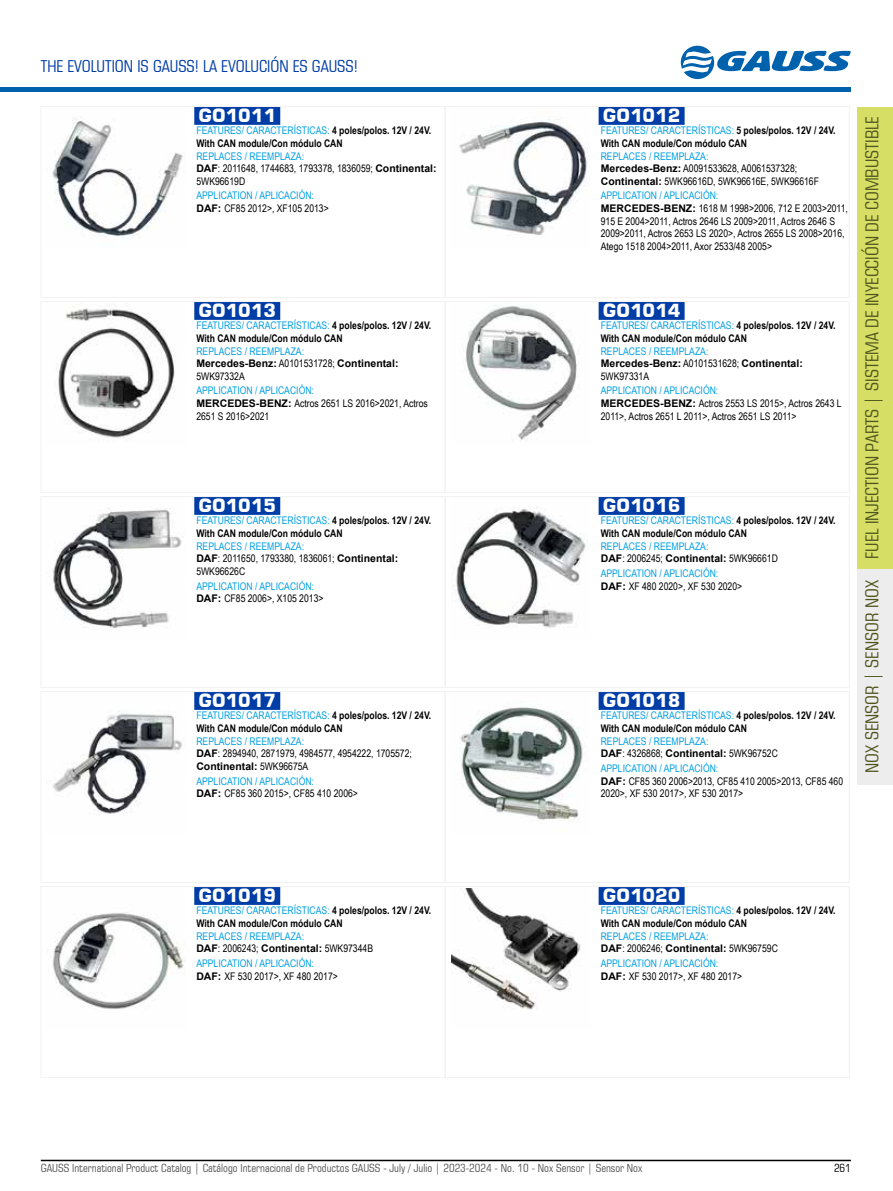
<style>
.page{position:relative;width:893px;height:1191px;background:#fff}
.page>*{position:absolute;margin:0;border:0;box-sizing:border-box;transform-origin:0 0}
.t1{font:condensed 18px "Square 721 BT";color:#51561f}
.t2{font:700 18px "Square 721 BT";color:#fff}
.t3{font:condensed 16.5px "Square 721 BT";color:#003da6}
.t4{font:condensed 11.25px "Square 721 BT";color:#575756}
.t5{font:condensed 11.25px "Square 721 BT";color:#000}
.t6{font:10.5px/12.6px "Arial Narrow";color:#000}
.t7{font:700 10.5px/12.6px "Arial Narrow";color:#000}
.t8{font:10.5px/12.6px "Arial Narrow";color:#009fe3}
.t9{font:700 10.5px "Arial";color:#000}
.s1{font-weight:400;color:#009fe3}
.s2{color:#009fe3}
.s3{font-family:"Arial";font-weight:700}
.s4{font-family:"Arial";font-weight:700;color:#000}
.s5{color:#000}
.s6{font-family:"Arial Narrow";font-weight:400}
</style>
<div class="page">
<hr style="left:41px;top:1159px;width:810px;height:2px;background:#000">
<div style="left:857px;top:107px;width:36px;height:463px;background:#d6de65"></div>
<div style="left:857px;top:570px;width:36px;height:215px;background:#ededed"></div>
<hr style="left:0;top:87px;width:851px;height:4px;background:#0061ad">
<svg style="left:681px;top:46px;width:170px;height:33px"></svg>
<div style="left:194px;top:107px;width:86px;height:18px;background:#003da6"></div>
<div style="left:41px;top:106px;width:404px;height:192px;border:1px solid #f2f2f2"></div>
<img style="left:52px;top:118px;width:133px;height:120px">
<div style="left:599px;top:107px;width:86px;height:18px;background:#003da6"></div>
<div style="left:445px;top:106px;width:404px;height:192px;border:1px solid #f2f2f2"></div>
<img style="left:459px;top:119px;width:129px;height:116px">
<div style="left:194px;top:302px;width:86px;height:18px;background:#003da6"></div>
<div style="left:41px;top:301px;width:404px;height:192px;border:1px solid #f2f2f2"></div>
<img style="left:56px;top:304px;width:119px;height:134px">
<div style="left:599px;top:302px;width:86px;height:18px;background:#003da6"></div>
<div style="left:445px;top:301px;width:404px;height:192px;border:1px solid #f2f2f2"></div>
<img style="left:462px;top:304px;width:117px;height:138px">
<div style="left:194px;top:497px;width:86px;height:18px;background:#003da6"></div>
<div style="left:41px;top:496px;width:404px;height:192px;border:1px solid #f2f2f2"></div>
<img style="left:53px;top:508px;width:129px;height:121px">
<div style="left:599px;top:497px;width:86px;height:18px;background:#003da6"></div>
<div style="left:445px;top:496px;width:404px;height:192px;border:1px solid #f2f2f2"></div>
<img style="left:453px;top:507px;width:135px;height:121px">
<div style="left:194px;top:692px;width:86px;height:18px;background:#003da6"></div>
<div style="left:41px;top:691px;width:404px;height:191px;border:1px solid #f2f2f2"></div>
<img style="left:53px;top:711px;width:129px;height:103px">
<div style="left:599px;top:692px;width:86px;height:18px;background:#003da6"></div>
<div style="left:445px;top:691px;width:404px;height:191px;border:1px solid #f2f2f2"></div>
<img style="left:460px;top:707px;width:123px;height:116px">
<div style="left:194px;top:887px;width:86px;height:18px;background:#003da6"></div>
<div style="left:41px;top:886px;width:404px;height:191px;border:1px solid #f2f2f2"></div>
<img style="left:47px;top:912px;width:138px;height:97px">
<div style="left:599px;top:887px;width:86px;height:18px;background:#003da6"></div>
<div style="left:445px;top:886px;width:404px;height:191px;border:1px solid #f2f2f2"></div>
<img style="left:451px;top:889px;width:130px;height:121px">
<h2 class="t3" style="left:41px;top:56px;width:319px">THE EVOLUTION IS GAUSS! LA EVOLUCIÓN ES GAUSS!</h2>
<h1 class="t2" style="left:199px;top:104px;width:79px">GO1011</h1>
<p class="t7" style="left:196px;top:124px;width:236px"><span class="s1">FEATURES/ CARACTERÍSTICAS:</span> 4 poles/polos. 12V / 24V.<br>With CAN module/Con módulo CAN</p>
<p class="t6" style="left:196px;top:149px;width:242px"><span class="s2">REPLACES / REEMPLAZA:<br></span><span class="s3">DAF</span>: 2011648, 1744683, 1793378, 1836059; <span class="s3">Continental:<br></span>5WK96619D</p>
<p class="t8" style="left:196px;top:189px;width:134px">APPLICATION / APLICACIÓN:<br><span class="s4">DAF:</span> <span class="s5">CF85 2012&gt;, XF105 2013&gt;</span></p>
<h1 class="t2" style="left:199px;top:299px;width:79px">GO1013</h1>
<p class="t7" style="left:196px;top:319px;width:236px"><span class="s1">FEATURES/ CARACTERÍSTICAS:</span> 4 poles/polos. 12V / 24V.<br>With CAN module/Con módulo CAN</p>
<p class="t8" style="left:196px;top:344px;width:109px">REPLACES / REEMPLAZA:</p>
<p class="t9" style="left:196px;top:356px;width:204px">Mercedes-Benz: <span class="s6">A0101531728;</span> Continental:</p>
<p class="t6" style="left:196px;top:369px;width:50px">5WK97332A</p>
<p class="t6" style="left:196px;top:384px;width:233px"><span class="s2">APPLICATION / APLICACIÓN:<br></span><span class="s3">MERCEDES-BENZ:</span> Actros 2651 LS 2016&gt;2021, Actros<br>2651 S 2016&gt;2021</p>
<h1 class="t2" style="left:199px;top:494px;width:79px">GO1015</h1>
<p class="t7" style="left:196px;top:514px;width:236px"><span class="s1">FEATURES/ CARACTERÍSTICAS:</span> 4 poles/polos. 12V / 24V.<br>With CAN module/Con módulo CAN</p>
<p class="t6" style="left:196px;top:539px;width:203px"><span class="s2">REPLACES / REEMPLAZA:<br></span><span class="s3">DAF</span>: 2011650, 1793380, 1836061; <span class="s3">Continental:<br></span>5WK96626C</p>
<p class="t8" style="left:196px;top:579px;width:129px">APPLICATION / APLICACIÓN:<br><span class="s4">DAF:</span> <span class="s5">CF85 2006&gt;, X105 2013&gt;</span></p>
<h1 class="t2" style="left:199px;top:689px;width:79px">GO1017</h1>
<p class="t7" style="left:196px;top:709px;width:236px"><span class="s1">FEATURES/ CARACTERÍSTICAS:</span> 4 poles/polos. 12V / 24V.<br>With CAN module/Con módulo CAN</p>
<p class="t6" style="left:196px;top:734px;width:217px"><span class="s2">REPLACES / REEMPLAZA:<br></span><span class="s3">DAF</span>: 2894940, 2871979, 4984577, 4954222, 1705572;</p>
<p class="t9" style="left:196px;top:758px;width:113px">Continental: <span class="s6">5WK96675A</span></p>
<p class="t6" style="left:196px;top:774px;width:163px"><span class="s2">APPLICATION / APLICACIÓN:<br></span><span class="s3">DAF:</span> CF85 360 2015&gt;, CF85 410 2006&gt;</p>
<h1 class="t2" style="left:199px;top:884px;width:79px">GO1019</h1>
<p class="t7" style="left:196px;top:904px;width:236px"><span class="s1">FEATURES/ CARACTERÍSTICAS:</span> 4 poles/polos. 12V / 24V.<br>With CAN module/Con módulo CAN</p>
<p class="t8" style="left:196px;top:929px;width:178px">REPLACES / REEMPLAZA:<br><span class="s4">DAF</span><span class="s5">: 2006243;</span> <span class="s4">Continental:</span> <span class="s5">5WK97344B</span></p>
<p class="t8" style="left:196px;top:956px;width:143px">APPLICATION / APLICACIÓN:<br><span class="s4">DAF:</span> <span class="s5">XF 530 2017&gt;, XF 480 2017&gt;</span></p>
<h1 class="t2" style="left:603px;top:104px;width:79px">GO1012</h1>
<p class="t7" style="left:601px;top:124px;width:236px"><span class="s1">FEATURES/ CARACTERÍSTICAS:</span> 5 poles/polos. 12V / 24V.<br>With CAN module/Con módulo CAN</p>
<p class="t6" style="left:601px;top:149px;width:220px"><span class="s2">REPLACES / REEMPLAZA:<br></span><span class="s3">Mercedes-Benz:</span> A0091533628, A0061537328;<br><span class="s3">Continental:</span> 5WK96616D, 5WK96616E, 5WK96616F</p>
<p class="t6" style="left:601px;top:189px;width:249px"><span class="s2">APPLICATION / APLICACIÓN:<br></span><span class="s3">MERCEDES-BENZ:</span> 1618 M 1998&gt;2006, 712 E 2003&gt;2011, 915 E 2004&gt;2011, Actros 2646 LS 2009&gt;2011, Actros 2646 S 2009&gt;2011, Actros 2653 LS 2020&gt;, Actros 2655 LS 2008&gt;2016, Atego 1518 2004&gt;2011, Axor 2533/48 2005&gt;</p>
<h1 class="t2" style="left:603px;top:299px;width:79px">GO1014</h1>
<p class="t7" style="left:601px;top:319px;width:236px"><span class="s1">FEATURES/ CARACTERÍSTICAS:</span> 4 poles/polos. 12V / 24V.<br>With CAN module/Con módulo CAN</p>
<p class="t8" style="left:601px;top:344px;width:109px">REPLACES / REEMPLAZA:</p>
<p class="t9" style="left:601px;top:356px;width:204px">Mercedes-Benz: <span class="s6">A0101531628;</span> Continental:</p>
<p class="t6" style="left:601px;top:369px;width:50px">5WK97331A</p>
<p class="t6" style="left:601px;top:384px;width:242px"><span class="s2">APPLICATION / APLICACIÓN:<br></span><span class="s3">MERCEDES-BENZ:</span> Actros 2553 LS 2015&gt;, Actros 2643 L<br>2011&gt;, Actros 2651 L 2011&gt;, Actros 2651 LS 2011&gt;</p>
<h1 class="t2" style="left:603px;top:494px;width:79px">GO1016</h1>
<p class="t7" style="left:601px;top:514px;width:236px"><span class="s1">FEATURES/ CARACTERÍSTICAS:</span> 4 poles/polos. 12V / 24V.<br>With CAN module/Con módulo CAN</p>
<p class="t8" style="left:601px;top:539px;width:179px">REPLACES / REEMPLAZA:<br><span class="s4">DAF</span><span class="s5">: 2006245;</span> <span class="s4">Continental:</span> <span class="s5">5WK96661D</span></p>
<p class="t8" style="left:601px;top:566px;width:143px">APPLICATION / APLICACIÓN:<br><span class="s4">DAF:</span> <span class="s5">XF 480 2020&gt;, XF 530 2020&gt;</span></p>
<h1 class="t2" style="left:603px;top:689px;width:79px">GO1018</h1>
<p class="t7" style="left:601px;top:709px;width:236px"><span class="s1">FEATURES/ CARACTERÍSTICAS:</span> 4 poles/polos. 12V / 24V.<br>With CAN module/Con módulo CAN</p>
<p class="t8" style="left:601px;top:734px;width:179px">REPLACES / REEMPLAZA:<br><span class="s4">DAF</span><span class="s5">: 4326868;</span> <span class="s4">Continental:</span> <span class="s5">5WK96752C</span></p>
<p class="t6" style="left:601px;top:761px;width:244px"><span class="s2">APPLICATION / APLICACIÓN:<br></span><span class="s3">DAF:</span> CF85 360 2006&gt;2013, CF85 410 2005&gt;2013, CF85 460<br>2020&gt;, XF 530 2017&gt;, XF 530 2017&gt;</p>
<h1 class="t1" style="left:861px;top:558px;width:443px;rotate:-90deg">FUEL INJECTION PARTS | SISTEMA DE INYECCIÓN DE COMBUSTIBLE</h1>
<h1 class="t1" style="left:861px;top:773px;width:194px;rotate:-90deg">NOX SENSOR | SENSOR NOX</h1>
<h1 class="t2" style="left:603px;top:884px;width:79px">GO1020</h1>
<p class="t7" style="left:601px;top:904px;width:236px"><span class="s1">FEATURES/ CARACTERÍSTICAS:</span> 4 poles/polos. 12V / 24V.<br>With CAN module/Con módulo CAN</p>
<p class="t8" style="left:601px;top:929px;width:179px">REPLACES / REEMPLAZA:<br><span class="s4">DAF</span><span class="s5">: 2006246;</span> <span class="s4">Continental:</span> <span class="s5">5WK96759C</span></p>
<p class="t8" style="left:601px;top:956px;width:143px">APPLICATION / APLICACIÓN:<br><span class="s4">DAF:</span> <span class="s5">XF 530 2017&gt;, XF 480 2017&gt;</span></p>
<p class="t4" style="left:41px;top:1161px;width:603px">GAUSS International Product Catalog | Catálogo Internacional de Productos GAUSS - July / Julio | 2023-2024 - No. 10 - Nox Sensor | Sensor Nox</p>
<p class="t5" style="left:834px;top:1161px;width:18px">261</p>
</div>
